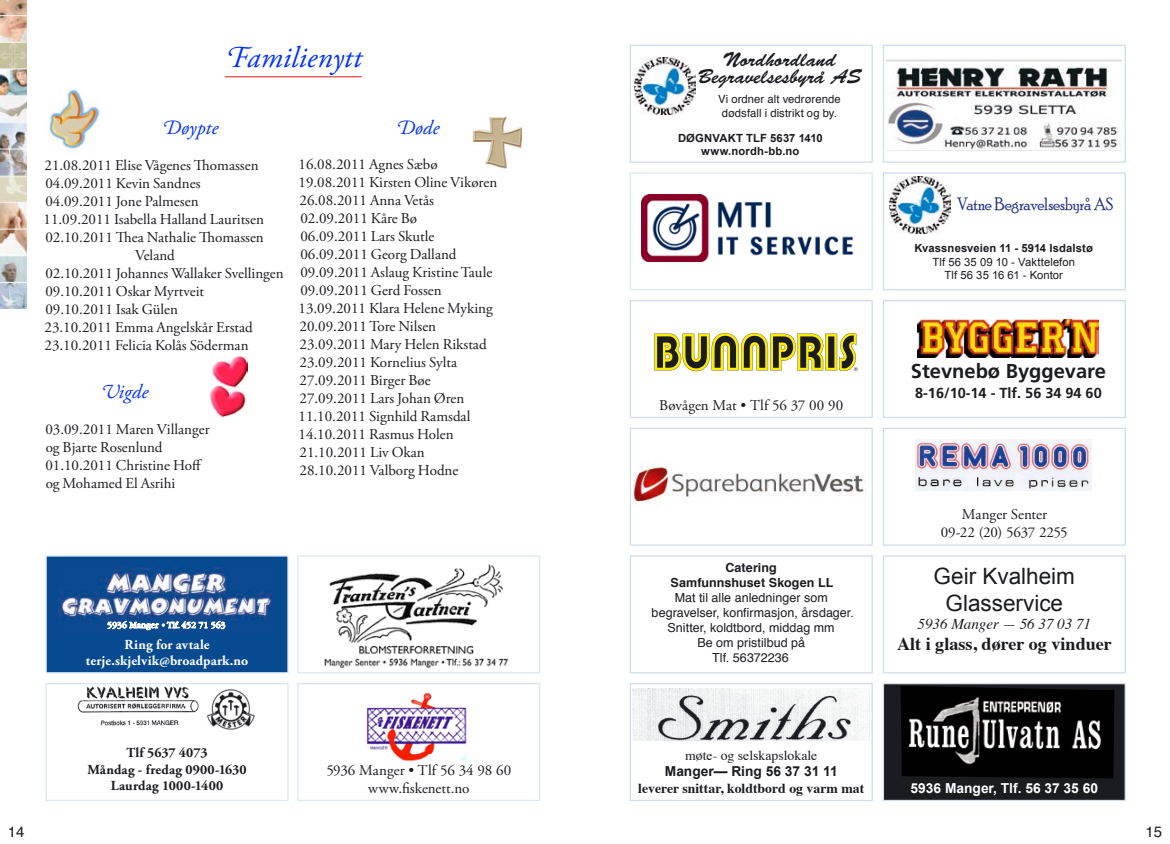
<style>
.page{position:relative;width:1170px;height:844px;background:#fff}
.page>*{position:absolute;margin:0;border:0;box-sizing:border-box;transform-origin:0 0}
.t1{font:italic 30px "Adobe Garamond Pro";letter-spacing:.005em;color:#0030ff}
.t2{font:22.5px/27px "Arial";color:#1b1c20;text-align:center}
.t3{font:20.25px/17.5px "Brush Script Std";color:#1b1c20;text-align:center}
.t4{font:700 20.12px "Frutiger";color:#1b1c20}
.t5{font:italic 20px "Adobe Garamond Pro";letter-spacing:.005em;color:#0030ff}
.t6{font:700 18.12px "Times";color:#1b1c20}
.t7{font:18px "Poor Richard";letter-spacing:-.02em;color:#243285;scale:.9 1}
.t8{font:15px/18px "Adobe Garamond Pro";color:#1b1c20;text-align:center}
.t9{font:italic 15px "Times";color:#1b1c20}
.t10{font:15px "Helvetica";color:#1b1c20}
.t11{font:700 14.5px "Frutiger";color:#1b1c20}
.t12{font:700 13.75px/16.5px "Adobe Garamond Pro";letter-spacing:.015em;color:#1b1c20;text-align:center}
.t13{font:700 13.75px/16.5px "Adobe Garamond Pro";letter-spacing:.005em;color:#fff;text-align:center}
.t14{font:700 13.75px "Times";color:#1b1c20}
.t15{font:700 13.75px "Arial";color:#fff}
.t16{font:13.75px "Times";color:#1b1c20}
.t17{font:700 13.75px "Arial";color:#1b1c20}
.t18{font:12.5px/15px "Helvetica";letter-spacing:.005em;color:#1b1c20;text-align:center}
.t19{font:700 12.5px/15px "Helvetica";letter-spacing:.005em;color:#1b1c20;text-align:center}
.t20{font:700 11.25px/13.5px "Arial";letter-spacing:.01em;color:#1b1c20;text-align:center}
.t21{font:11.25px/13.8px "Helvetica";letter-spacing:.01em;color:#1b1c20;text-align:center}
.t22{font:11.25px/13.5px "Arial";letter-spacing:.01em;color:#1b1c20;text-align:center}
.t23{font:700 9.25px "Garamond";color:#fff}
</style>
<div class="page">
<img style="left:0;top:0;width:27px;height:308px">
<div style="left:883px;top:683px;width:242px;height:117px;background:#1b1c20"></div>
<div style="left:882px;top:682px;width:243px;height:118px;border:1px solid #d0dcec"></div>
<div style="left:629px;top:45px;width:243px;height:118px;border:1px solid #d0dcec"></div>
<div style="left:882px;top:45px;width:243px;height:118px;border:1px solid #d0dcec"></div>
<img style="left:886px;top:59px;width:235px;height:91px">
<img style="left:900px;top:686px;width:214px;height:92px">
<img style="left:634px;top:57px;width:61px;height:57px">
<div style="left:629px;top:172px;width:243px;height:118px;border:1px solid #d8e7f0"></div>
<div style="left:882px;top:172px;width:243px;height:118px;border:1px solid #d0dcec"></div>
<div style="left:629px;top:300px;width:243px;height:118px;border:1px solid #d0dcec"></div>
<div style="left:882px;top:300px;width:243px;height:118px;border:1px solid #d0dcec"></div>
<div style="left:629px;top:427px;width:243px;height:118px;border:1px solid #d0dcec"></div>
<div style="left:882px;top:427px;width:243px;height:118px;border:1px solid #d0dcec"></div>
<div style="left:629px;top:555px;width:243px;height:118px;border:1px solid #d0dcec"></div>
<div style="left:882px;top:555px;width:243px;height:118px;border:1px solid #d0dcec"></div>
<div style="left:629px;top:682px;width:243px;height:118px;border:1px solid #d0dcec"></div>
<img style="left:641px;top:194px;width:213px;height:68px">
<img style="left:889px;top:176px;width:61px;height:58px">
<svg style="left:654px;top:333px;width:203px;height:38px"></svg>
<img style="left:917px;top:319px;width:181px;height:39px">
<img style="left:633px;top:466px;width:232px;height:37px">
<img style="left:915px;top:439px;width:176px;height:51px">
<img style="left:632px;top:688px;width:237px;height:51px">
<div style="left:297px;top:555px;width:243px;height:118px;border:1px solid #d8e7f0"></div>
<div style="left:46px;top:556px;width:242px;height:116px;background:#074a90"></div>
<div style="left:46px;top:555px;width:242px;height:118px;border:1px solid #d8e7f0"></div>
<div style="left:297px;top:682px;width:243px;height:118px;border:1px solid #d8e7f0"></div>
<img style="left:76px;top:684px;width:182px;height:46px">
<div style="left:46px;top:682px;width:242px;height:118px;border:1px solid #d8e7f0"></div>
<img style="left:366px;top:692px;width:101px;height:70px">
<img style="left:58px;top:567px;width:214px;height:61px">
<svg style="left:107px;top:591px;width:118px;height:40px"></svg>
<img style="left:324px;top:564px;width:185px;height:104px">
<hr style="left:225px;top:76px;width:136px;height:1px;background:#d31518">
<img style="left:472px;top:117px;width:49px;height:52px">
<img style="left:210px;top:356px;width:37px;height:60px">
<img style="left:49px;top:89px;width:51px;height:60px">
<h1 class="t1" style="left:225px;top:39px;width:138px">Familienytt</h1>
<h3 class="t5" style="left:161px;top:115px;width:58px">Døypte</h3>
<p class="t8" style="left:45px;top:156px;width:216px">21.08.2011 Elise Vågenes Thomassen</p>
<p class="t8" style="left:45px;top:174px;width:157px">04.09.2011 Kevin Sandnes</p>
<p class="t8" style="left:45px;top:192px;width:155px">04.09.2011 Jone Palmesen</p>
<p class="t8" style="left:44px;top:210px;width:222px">11.09.2011 Isabella Halland Lauritsen</p>
<p class="t8" style="left:45px;top:228px;width:220px">02.10.2011 Thea Nathalie Thomassen</p>
<p class="t8" style="left:135px;top:246px;width:41px">Veland</p>
<p class="t8" style="left:45px;top:264px;width:240px">02.10.2011 Johannes Wallaker Svellingen</p>
<p class="t8" style="left:45px;top:282px;width:160px">09.10.2011 Oskar Myrtveit</p>
<p class="t8" style="left:45px;top:300px;width:134px">09.10.2011 Isak Gülen</p>
<p class="t8" style="left:45px;top:318px;width:210px">23.10.2011 Emma Angelskår Erstad</p>
<p class="t8" style="left:45px;top:336px;width:205px">23.10.2011 Felicia Kolås Söderman</p>
<h3 class="t5" style="left:101px;top:379px;width:49px">Vigde</h3>
<p class="t8" style="left:45px;top:420px;width:166px;text-align:left">03.09.2011 Maren Villanger og Bjarte Rosenlund<br>01.10.2011 Christine Hoff og Mohamed El Asrihi</p>
<h3 class="t5" style="left:395px;top:115px;width:46px">Døde</h3>
<p class="t8" style="left:298px;top:155px;width:200px;text-align:left">16.08.2011 Agnes Sæbø<br>19.08.2011 Kirsten Oline Vikøren<br>26.08.2011 Anna Vetås<br>02.09.2011 Kåre Bø<br>06.09.2011 Lars Skutle<br>06.09.2011 Georg Dalland<br>09.09.2011 Aslaug Kristine Taule<br>09.09.2011 Gerd Fossen<br>13.09.2011 Klara Helene Myking<br>20.09.2011 Tore Nilsen<br>23.09.2011 Mary Helen Rikstad<br>23.09.2011 Kornelius Sylta<br>27.09.2011 Birger Bøe<br>27.09.2011 Lars Johan Øren<br>11.10.2011 Signhild Ramsdal<br>14.10.2011 Rasmus Holen<br>21.10.2011 Liv Okan<br>28.10.2011 Valborg Hodne</p>
<p class="t13" style="left:86px;top:636px;width:164px">Ring for avtale terje.skjelvik@broadpark.no</p>
<p class="t23" style="left:42px;top:659px;width:131px">Fredag 12. februar kl. 14-19</p>
<p class="t12" style="left:87px;top:744px;width:161px">Tlf 5637 4073<br>Måndag - fredag 0900-1630<br>Laurdag 1000-1400</p>
<p class="t8" style="left:326px;top:761px;width:186px">5936 Manger • Tlf 56 34 98 60 www.fiskenett.no</p>
<h3 class="t3" style="left:697px;top:51px;width:165px">Nordhordland<br>Begravelsesbyrå AS</h3>
<p class="t21" style="left:718px;top:93px;width:124px">Vi ordner alt vedrørende dødsfall i distrikt og by.</p>
<p class="t20" style="left:678px;top:131px;width:146px">DØGNVAKT TLF 5637 1410 www.nordh-bb.no</p>
<p class="t8" style="left:659px;top:396px;width:186px">Bøvågen Mat • Tlf 56 37 00 90</p>
<p class="t7" style="left:957px;top:193px;width:175px">Vatne Begravelsesbyrå AS</p>
<p class="t20" style="left:914px;top:242px;width:180px">Kvassnesveien 11 - 5914 Isdalstø</p>
<p class="t22" style="left:932px;top:255px;width:144px">Tlf 56 35 09 10 - Vakttelefon<br>Tlf 56 35 16 61 - Kontor</p>
<h3 class="t4" style="left:910px;top:359px;width:196px">Stevnebø Byggevare</h3>
<p class="t11" style="left:915px;top:384px;width:188px">8-16/10-14 - Tlf. 56 34 94 60</p>
<p class="t19" style="left:670px;top:560px;width:164px">Catering<br>Samfunnshuset Skogen LL</p>
<p class="t18" style="left:651px;top:590px;width:204px">Mat til alle anledninger som begravelser, konfirmasjon, årsdager.<br>Snitter, koldtbord, middag mm<br>Be om pristilbud på<br>Tlf. 56372236</p>
<p class="t8" style="left:940px;top:506px;width:128px">Manger Senter<br>09-22 (20) 5637 2255</p>
<h2 class="t2" style="left:933px;top:562px;width:143px">Geir Kvalheim<br>Glasservice</h2>
<p class="t9" style="left:917px;top:610px;width:175px">5936 Manger — 56 37 03 71</p>
<p class="t6" style="left:896px;top:626px;width:216px">Alt i glass, dører og vinduer</p>
<p class="t16" style="left:685px;top:742px;width:134px">møte- og selskapslokale</p>
<p class="t17" style="left:664px;top:762px;width:174px">Manger— Ring 56 37 31 11</p>
<p class="t14" style="left:638px;top:774px;width:227px">leverer snittar, koldtbord og varm mat</p>
<p class="t15" style="left:910px;top:778px;width:189px">5936 Manger, Tlf. 56 37 35 60</p>
<p class="t10" style="left:8px;top:819px;width:18px">14</p>
<p class="t10" style="left:1145px;top:819px;width:18px">15</p>
</div>
